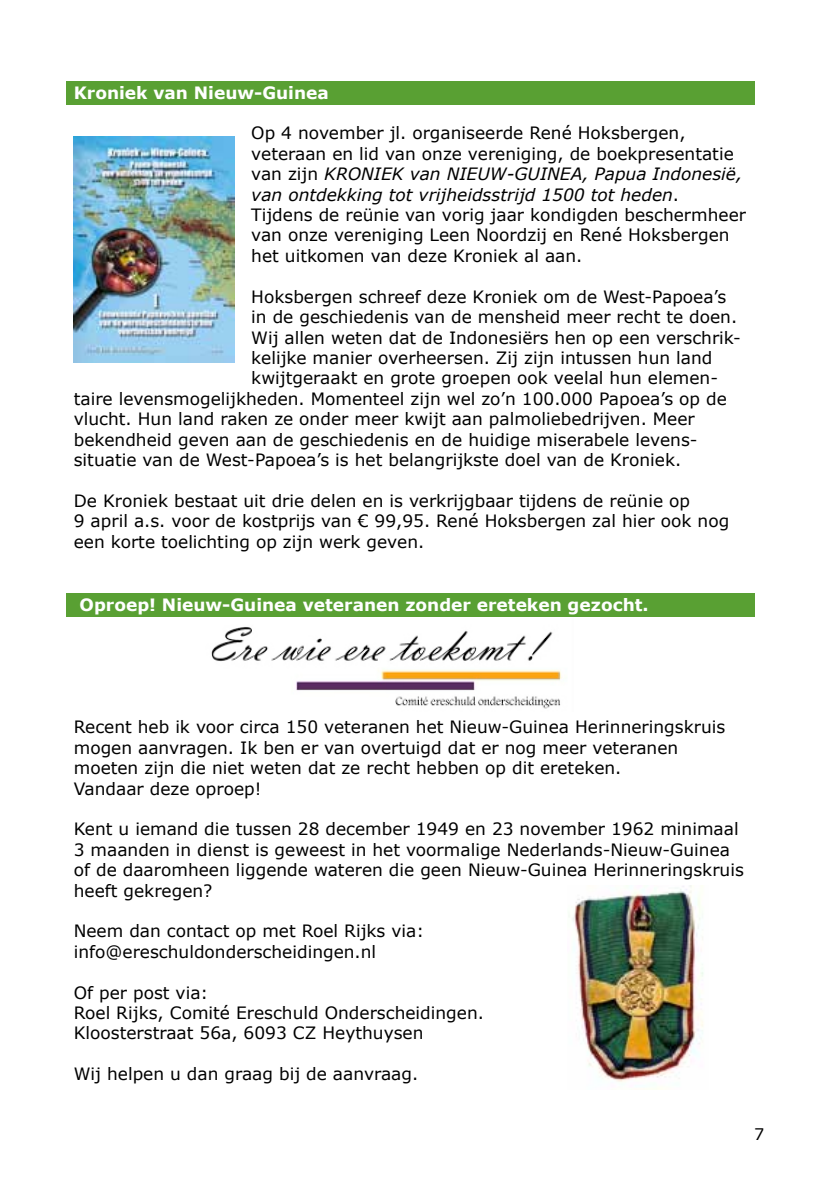
<style>
.page{position:relative;width:840px;height:1191px;background:#fff}
.page>*{position:absolute;margin:0;border:0;box-sizing:border-box;transform-origin:0 0}
.t1{font:17px/20.4px "Verdana";color:#000}
.t2{font:700 17px "Verdana";color:#fff}
.t3{font:16px "Verdana";color:#000}
.s1{font-style:italic}
</style>
<div class="page">
<img style="left:211px;top:627px;width:351px;height:82px">
<div style="left:67px;top:81px;width:687px;height:24px;background:#59a033"></div>
<div style="left:67px;top:593px;width:687px;height:24px;background:#59a033"></div>
<img style="left:74px;top:136px;width:160px;height:226px">
<img style="left:569px;top:885px;width:135px;height:204px">
<p class="t2" style="left:74px;top:81px;width:256px">Kroniek van Nieuw-Guinea</p>
<p class="t1" style="left:251px;top:123px;width:496px">Op 4 november jl. organiseerde René Hoksbergen, veteraan en lid van onze vereniging, de boekpresentatie van zijn <span class="s1">KRONIEK van NIEUW-GUINEA, Papua Indonesië, van ontdekking tot vrijheidsstrijd 1500 tot heden</span>.<br>Tijdens de reünie van vorig jaar kondigden beschermheer van onze vereniging Leen Noordzij en René Hoksbergen het uitkomen van deze Kroniek al aan.</p>
<p class="t1" style="left:251px;top:286px;width:476px">Hoksbergen schreef deze Kroniek om de West-Papoea’s</p>
<p class="t1" style="left:251px;top:307px;width:487px">in de geschiedenis van de mensheid meer recht te doen.</p>
<p class="t1" style="left:251px;top:327px;width:491px">Wij allen weten dat de Indonesiërs hen op een verschrik-</p>
<p class="t1" style="left:251px;top:348px;width:462px">kelijke manier overheersen. Zij zijn intussen hun land</p>
<p class="t1" style="left:251px;top:368px;width:468px">kwijtgeraakt en grote groepen ook veelal hun elemen-</p>
<p class="t1" style="left:74px;top:388px;width:654px">taire levensmogelijkheden. Momenteel zijn wel zo’n 100.000 Papoea’s op de</p>
<p class="t1" style="left:74px;top:409px;width:622px">vlucht. Hun land raken ze onder meer kwijt aan palmoliebedrijven. Meer</p>
<p class="t1" style="left:74px;top:429px;width:625px">bekendheid geven aan de geschiedenis en de huidige miserabele levens-</p>
<p class="t1" style="left:74px;top:450px;width:608px">situatie van de West-Papoea’s is het belangrijkste doel van de Kroniek.</p>
<p class="t1" style="left:74px;top:490px;width:656px">De Kroniek bestaat uit drie delen en is verkrijgbaar tijdens de reünie op<br>9 april a.s. voor de kostprijs van € 99,95. René Hoksbergen zal hier ook nog een korte toelichting op zijn werk geven.</p>
<p class="t2" style="left:80px;top:593px;width:570px">Oproep! Nieuw-Guinea veteranen zonder ereteken gezocht.</p>
<p class="t1" style="left:74px;top:717px;width:652px">Recent heb ik voor circa 150 veteranen het Nieuw-Guinea Herinneringskruis mogen aanvragen. Ik ben er van overtuigd dat er nog meer veteranen moeten zijn die niet weten dat ze recht hebben op dit ereteken.<br>Vandaar deze oproep!</p>
<p class="t1" style="left:74px;top:819px;width:671px">Kent u iemand die tussen 28 december 1949 en 23 november 1962 minimaal 3 maanden in dienst is geweest in het voormalige Nederlands-Nieuw-Guinea of de daaromheen liggende wateren die geen Nieuw-Guinea Herinneringskruis heeft gekregen?</p>
<p class="t1" style="left:74px;top:921px;width:351px">Neem dan contact op met Roel Rijks via: info@ereschuldonderscheidingen.nl</p>
<p class="t1" style="left:74px;top:982px;width:411px">Of per post via:<br>Roel Rijks, Comité Ereschuld Onderscheidingen.<br>Kloosterstraat 56a, 6093 CZ Heythuysen</p>
<p class="t1" style="left:74px;top:1064px;width:346px">Wij helpen u dan graag bij de aanvraag.</p>
<p class="t3" style="left:753px;top:1124px;width:12px">7</p>
</div>
